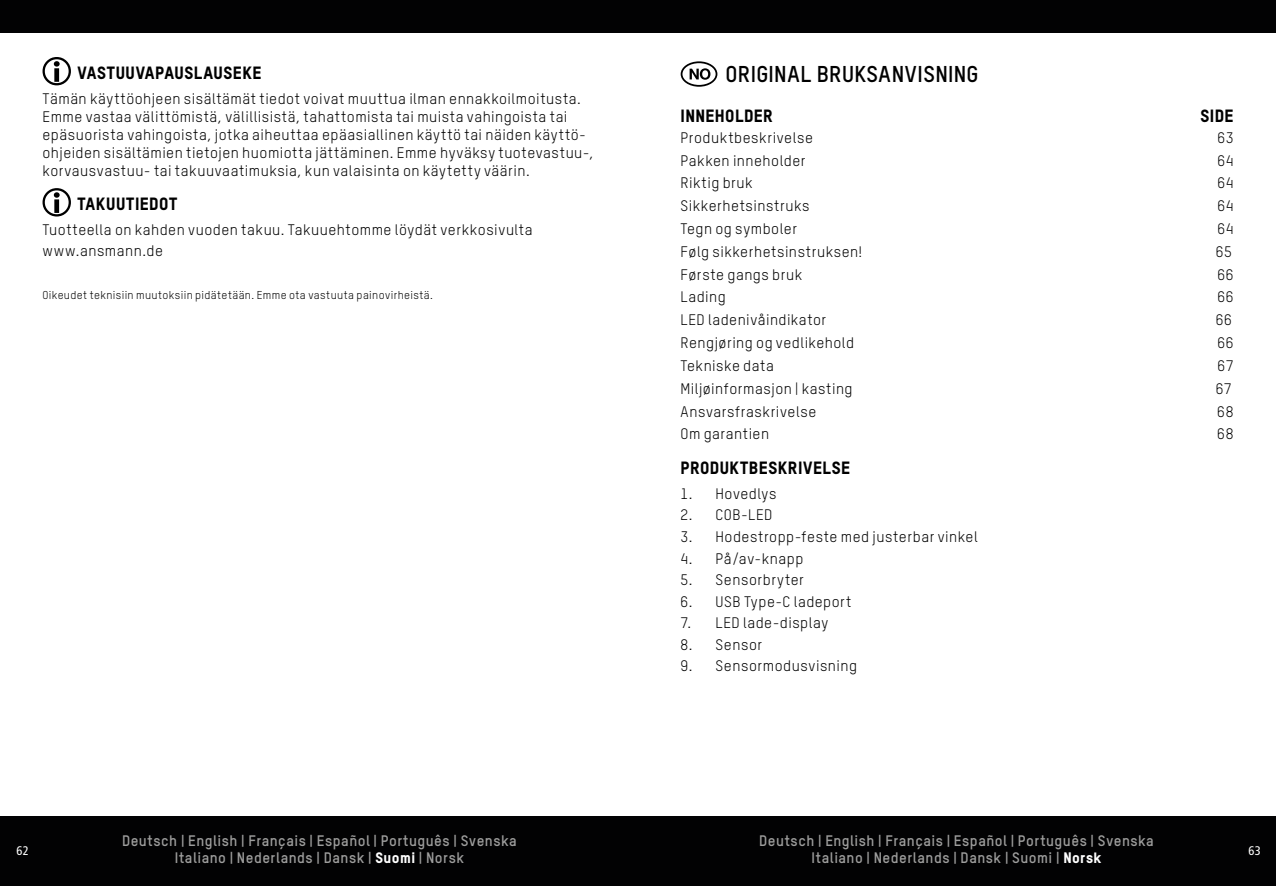
<style>
.page{position:relative;width:1276px;height:886px;background:#fff}
.page>*{position:absolute;margin:0;border:0;box-sizing:border-box;transform-origin:0 0}
.t1{font:700 22.5px "TSTARPRO";letter-spacing:.015em;color:#000}
.t2{font:800 17.5px "TSTARPRO";letter-spacing:.03em;color:#000}
.t3{font:15px/18px "TSTARPRO";letter-spacing:.035em;color:#000}
.t4{font:700 15px/17.5px "TSTARPRO";letter-spacing:.03em;color:#9d9d9c;text-align:center}
.t5{font:condensed 12.5px "Frutiger LT Std";color:#fff}
.t6{font:11.25px "TSTARPRO";letter-spacing:.03em;color:#000}
.s1{font-weight:800;color:#fff}
</style>
<div class="page">
<div style="left:0;top:816px;width:1276px;height:70px;background:#020203"></div>
<div style="left:0;top:0;width:1276px;height:33px;background:#020203"></div>
<svg style="left:43px;top:57px;width:28px;height:28px"></svg>
<svg style="left:43px;top:188px;width:28px;height:28px"></svg>
<svg style="left:680px;top:61px;width:37px;height:26px"></svg>
<p class="t2" style="left:78px;top:61px;width:185px">VASTUUVAPAUSLAUSEKE</p>
<p class="t3" style="left:43px;top:89px;width:553px">Tämän käyttöohjeen sisältämät tiedot voivat muuttua ilman ennakkoilmoitusta.<br>Emme vastaa välittömistä, välillisistä, tahattomista tai muista vahingoista tai epäsuorista vahingoista, jotka aiheuttaa epäasiallinen käyttö tai näiden käyttö&shy;ohjeiden sisältämien tietojen huomiotta jättäminen. Emme hyväksy tuotevastuu-, korvausvastuu- tai takuuvaatimuksia, kun valaisinta on käytetty väärin.</p>
<p class="t2" style="left:78px;top:191px;width:101px">TAKUUTIEDOT</p>
<p class="t3" style="left:43px;top:218px;width:491px;line-height:21.5px">Tuotteella on kahden vuoden takuu. Takuuehtomme löydät verkkosivulta www.ansmann.de</p>
<p class="t6" style="left:43px;top:288px;width:392px">Oikeudet teknisiin muutoksiin pidätetään. Emme ota vastuuta painovirheistä.</p>
<h1 class="t1" style="left:725px;top:58px;width:255px">ORIGINAL BRUKSANVISNING</h1>
<p class="t2" style="left:680px;top:104px;width:94px">INNEHOLDER</p>
<p class="t2" style="left:1200px;top:104px;width:35px">SIDE</p>
<p class="t3" style="left:680px;top:128px;width:134px">Produktbeskrivelse</p>
<p class="t3" style="left:1217px;top:128px;width:18px">63</p>
<p class="t3" style="left:680px;top:151px;width:126px">Pakken inneholder</p>
<p class="t3" style="left:1217px;top:151px;width:18px">64</p>
<p class="t3" style="left:680px;top:173px;width:74px">Riktig bruk</p>
<p class="t3" style="left:1217px;top:173px;width:18px">64</p>
<p class="t3" style="left:680px;top:196px;width:130px">Sikkerhetsinstruks</p>
<p class="t3" style="left:1217px;top:196px;width:18px">64</p>
<p class="t3" style="left:680px;top:219px;width:118px">Tegn og symboler</p>
<p class="t3" style="left:1217px;top:219px;width:18px">64</p>
<p class="t3" style="left:680px;top:242px;width:183px">Følg sikkerhetsinstruksen!</p>
<p class="t3" style="left:1215px;top:242px;width:18px">65</p>
<p class="t3" style="left:680px;top:265px;width:123px">Første gangs bruk</p>
<p class="t3" style="left:1217px;top:265px;width:18px">66</p>
<p class="t3" style="left:680px;top:287px;width:47px">Lading</p>
<p class="t3" style="left:1217px;top:287px;width:18px">66</p>
<p class="t3" style="left:680px;top:310px;width:147px">LED ladenivåindikator</p>
<p class="t3" style="left:1215px;top:310px;width:18px">66</p>
<p class="t3" style="left:680px;top:333px;width:175px">Rengjøring og vedlikehold</p>
<p class="t3" style="left:1217px;top:333px;width:18px">66</p>
<p class="t3" style="left:680px;top:356px;width:95px">Tekniske data</p>
<p class="t3" style="left:1217px;top:356px;width:17px">67</p>
<p class="t3" style="left:680px;top:379px;width:174px">Miljøinformasjon | kasting</p>
<p class="t3" style="left:1215px;top:379px;width:17px">67</p>
<p class="t3" style="left:680px;top:402px;width:137px">Ansvarsfraskrivelse</p>
<p class="t3" style="left:1217px;top:402px;width:18px">68</p>
<p class="t3" style="left:680px;top:424px;width:90px">Om garantien</p>
<p class="t3" style="left:1217px;top:424px;width:18px">68</p>
<p class="t2" style="left:680px;top:456px;width:171px">PRODUKTBESKRIVELSE</p>
<p class="t3" style="left:680px;top:484px;width:97px">1. Hovedlys</p>
<p class="t3" style="left:680px;top:505px;width:93px">2. COB-LED</p>
<p class="t3" style="left:680px;top:527px;width:298px">3. Hodestropp-feste med justerbar vinkel</p>
<p class="t3" style="left:680px;top:549px;width:124px">4. På/av-knapp</p>
<p class="t3" style="left:680px;top:570px;width:125px">5. Sensorbryter</p>
<p class="t3" style="left:680px;top:592px;width:172px">6. USB Type-C ladeport</p>
<p class="t3" style="left:680px;top:613px;width:149px">7. LED lade-display</p>
<p class="t3" style="left:680px;top:635px;width:83px">8. Sensor</p>
<p class="t3" style="left:680px;top:656px;width:178px">9. Sensormodusvisning</p>
<p class="t4" style="left:122px;top:830px;width:396px">Deutsch | English | Français | Español | Português | Svenska<br>Italiano | Nederlands | Dansk | <span class="s1">Suomi</span> | Norsk</p>
<p class="t4" style="left:759px;top:830px;width:396px">Deutsch | English | Français | Español | Português | Svenska<br>Italiano | Nederlands | Dansk | Suomi | <span class="s1">Norsk</span></p>
<p class="t5" style="left:16px;top:843px;width:14px">62</p>
<p class="t5" style="left:1248px;top:843px;width:14px">63</p>
</div>
